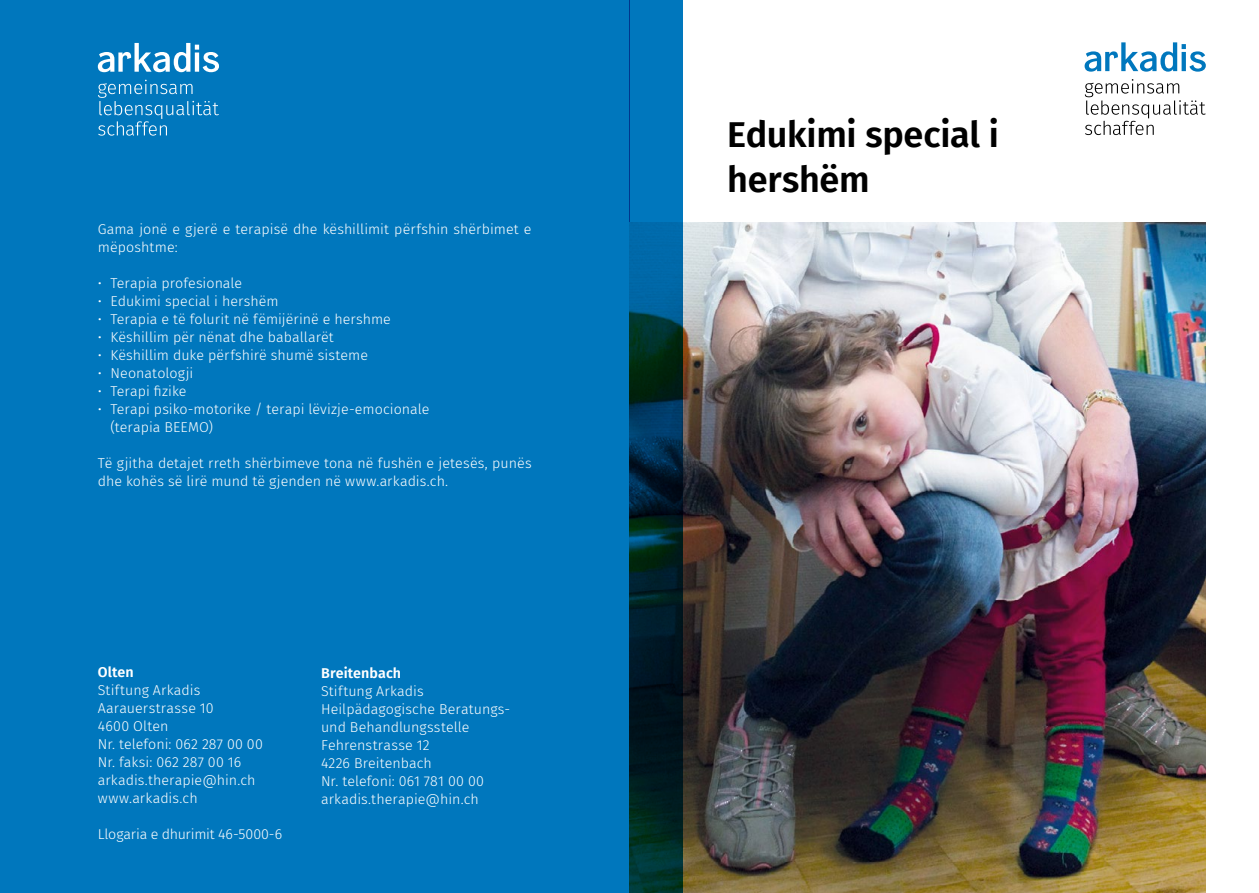
<style>
.page{position:relative;width:1259px;height:893px;background:#fff}
.page>*{position:absolute;margin:0;border:0;box-sizing:border-box;transform-origin:0 0}
.t1{font:600 36px/45px "Fira Sans";letter-spacing:-.005em;color:#000}
.t2{font:300 14.25px/18px "Fira Sans";letter-spacing:.005em;color:#fff}
.t3{font:600 14.25px "Fira Sans";letter-spacing:.01em;color:#fff}
</style>
<div class="page">
<div style="left:0;top:0;width:629px;height:893px;background:#0077bd"></div>
<svg style="left:98px;top:43px;width:121px;height:29px"></svg>
<svg style="left:98px;top:80px;width:121px;height:56px"></svg>
<svg style="left:1084px;top:42px;width:121px;height:30px"></svg>
<svg style="left:1085px;top:79px;width:120px;height:56px"></svg>
<img style="left:682px;top:223px;width:523px;height:670px">
<svg style="left:629px;top:0;width:53px;height:893px;background:#003f5b"></svg>
<p class="t2" style="left:98px;top:220px;width:435px">Gama jonë e gjerë e terapisë dhe këshillimit përfshin shërbimet e mëposhtme:</p>
<p class="t2" style="left:98px;top:274px;width:146px">• Terapia profesionale</p>
<p class="t2" style="left:98px;top:292px;width:182px">• Edukimi special i hershëm</p>
<p class="t2" style="left:98px;top:310px;width:295px">• Terapia e të folurit në fëmijërinë e hershme</p>
<p class="t2" style="left:98px;top:328px;width:237px">• Këshillim për nënat dhe baballarët</p>
<p class="t2" style="left:98px;top:346px;width:272px">• Këshillim duke përfshirë shumë sisteme</p>
<p class="t2" style="left:98px;top:364px;width:97px">• Neonatologji</p>
<p class="t2" style="left:98px;top:382px;width:90px">• Terapi fizike</p>
<p class="t2" style="left:111px;top:400px;width:320px;text-indent:-13px">• Terapi psiko-motorike / terapi lëvizje-emocionale (terapia BEEMO)</p>
<p class="t2" style="left:98px;top:454px;width:435px">Të gjitha detajet rreth shërbimeve tona në fushën e jetesës, punës dhe kohës së lirë mund të gjenden në www.arkadis.ch.</p>
<p class="t3" style="left:98px;top:661px;width:37px">Olten</p>
<p class="t2" style="left:98px;top:681px;width:167px">Stiftung Arkadis<br>Aarauerstrasse 10<br>4600 Olten<br>Nr. telefoni: 062 287 00 00<br>Nr. faksi: 062 287 00 16 arkadis.therapie@hin.ch www.arkadis.ch</p>
<p class="t2" style="left:98px;top:825px;width:186px">Llogaria e dhurimit 46-5000-6</p>
<p class="t3" style="left:321px;top:661px;width:82px">Breitenbach</p>
<p class="t2" style="left:321px;top:682px;width:191px">Stiftung Arkadis<br>Heilpädagogische Beratungs&shy;und Behandlungsstelle<br>Fehrenstrasse 12<br>4226 Breitenbach<br>Nr. telefoni: 061 781 00 00 arkadis.therapie@hin.ch</p>
<h1 class="t1" style="left:727px;top:110px;width:273px">Edukimi special i hershëm</h1>
</div>
